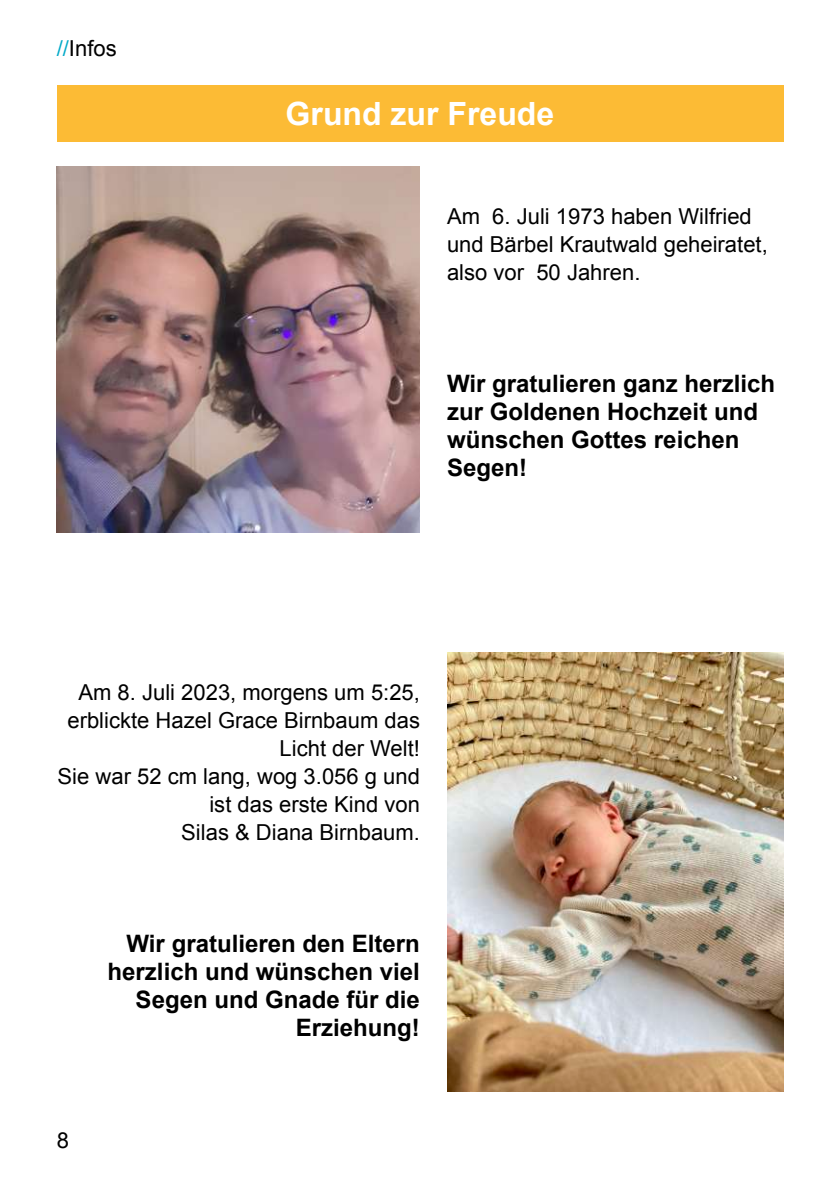
<style>
.page{position:relative;width:840px;height:1191px;background:#fff}
.page>*{position:absolute;margin:0;border:0;box-sizing:border-box;transform-origin:0 0}
.t1{font:700 32px "Arial";color:#fff}
.t2{font:700 24px/28px "Arial";color:#000}
.t3{font:22px/28px "Arial";color:#000}
.s1{color:#00a9c8}
</style>
<div class="page">
<div style="left:57px;top:85px;width:725px;height:56px;background:#fcbb35"></div>
<img style="left:447px;top:652px;width:335px;height:439px">
<img style="left:57px;top:166px;width:363px;height:367px">
<p class="t3" style="left:57px;top:36px;width:61px"><span class="s1">//</span>Infos</p>
<h1 class="t1" style="left:285px;top:101px;width:270px">Grund zur Freude</h1>
<p class="t3" style="left:447px;top:204px;width:322px">Am 6. Juli 1973 haben Wilfried und Bärbel Krautwald geheiratet, also vor 50 Jahren.</p>
<p class="t2" style="left:447px;top:372px;width:329px">Wir gratulieren ganz herzlich zur Goldenen Hochzeit und wünschen Gottes reichen<br>Segen!</p>
<p class="t3" style="left:58px;top:680px;width:364px;text-align:right">Am 8. Juli 2023, morgens um 5:25, erblickte Hazel Grace Birnbaum das<br>Licht der Welt!<br>Sie war 52 cm lang, wog 3.056 g und ist das erste Kind von<br>Silas &amp; Diana Birnbaum.</p>
<p class="t3" style="left:57px;top:1128px;width:14px">8</p>
<p class="t2" style="left:107px;top:932px;width:314px;text-align:right">Wir gratulieren den Eltern herzlich und wünschen viel<br>Segen und Gnade für die<br>Erziehung!</p>
</div>
